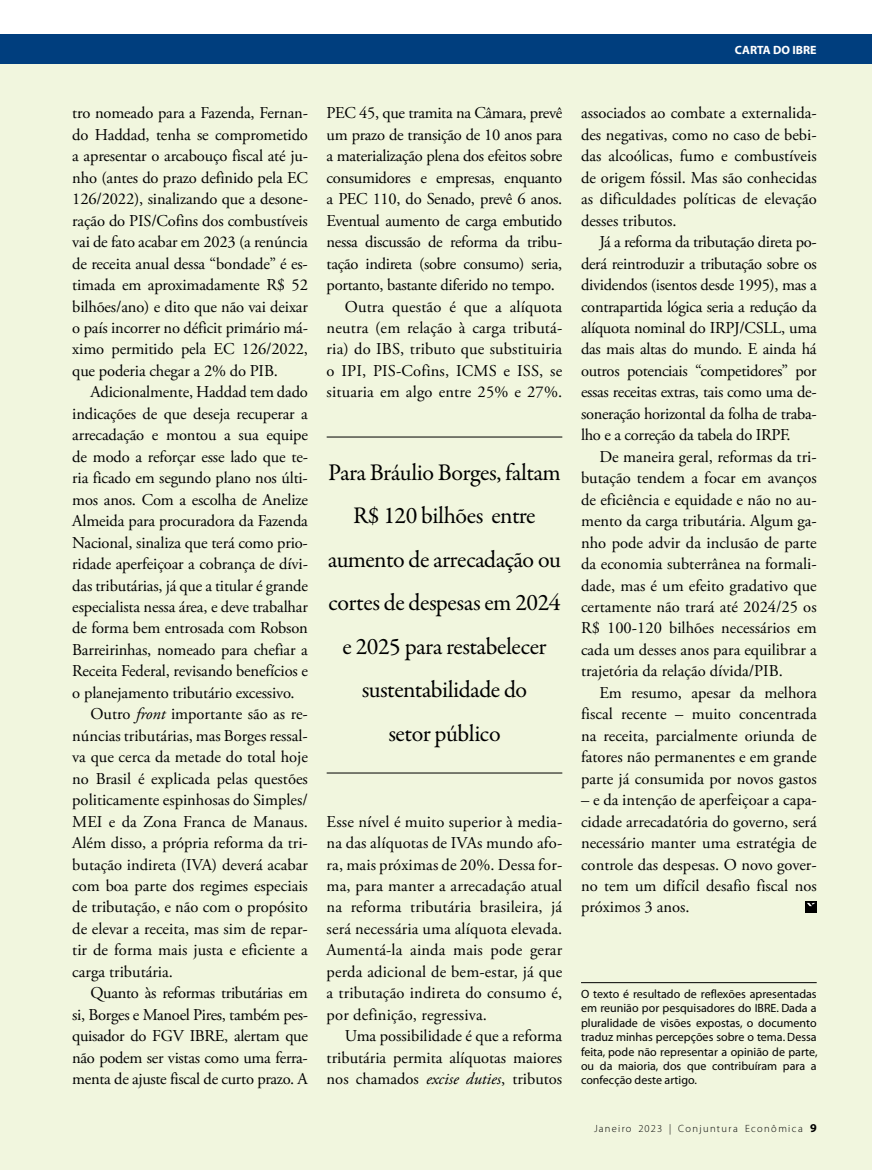
<style>
.page{position:relative;width:872px;height:1170px;background:#fff}
.page>*{position:absolute;margin:0;border:0;box-sizing:border-box;transform-origin:0 0}
.t1{font:24px/43.5px "Garamond Premr Pro";letter-spacing:-.02em;color:#000;text-align:center}
.t2{font:16.5px/21.5px "Adobe Garamond Pro";letter-spacing:-.01em;color:#000;text-align:justify}
.t3{font:16.5px "Adobe Garamond Pro";letter-spacing:.01em;color:#000}
.t4{font:12px/14.4px "Adobe Corp ID Myriad Rg";color:#000;text-align:justify}
.t5{font:12px "Adobe Corp ID Myriad Bd";color:#fff}
.t6{font:10.5px "Adobe Corp ID Myriad Lt";letter-spacing:.125em;color:#000}
.s1{font-style:italic}
.s2{font-family:"Adobe Corp ID Myriad Bd";font-size:12px}
</style>
<div class="page">
<div style="left:0;top:55px;width:872px;height:1114px;background:#f1f6de"></div>
<div style="left:0;top:34px;width:872px;height:30px;background:#003e7e"></div>
<hr style="left:327px;top:437px;width:235px;height:1px;background:#000">
<hr style="left:327px;top:772px;width:235px;height:1px;background:#000">
<hr style="left:581px;top:982px;width:235px;height:1px;background:#000">
<div style="left:805px;top:901px;width:11px;height:11px;background:#000"></div>
<svg style="left:807px;top:902px;width:8px;height:4px"></svg>
<p class="t5" style="left:735px;top:43px;width:83px">CARTA DO IBRE</p>
<p class="t2" style="left:72px;top:103px;width:237px">tro nomeado para a Fazenda, Fernan&shy;do Haddad, tenha se comprometido a apresentar o arcabouço fiscal até ju&shy;nho (antes do prazo definido pela EC 126/2022), sinalizando que a desone&shy;ração do PIS/Cofins dos combustíveis vai de fato acabar em 2023 (a renúncia de receita anual dessa “bondade” é es&shy;timada em aproximadamente R$ 52 bilhões/ano) e dito que não vai deixar o país incorrer no déficit primário má&shy;ximo permitido pela EC 126/2022, que poderia chegar a 2% do PIB.</p>
<p class="t2" style="left:91px;top:382px;width:219px">Adicionalmente, Haddad tem dado</p>
<p class="t2" style="left:72px;top:403px;width:237px">indicações de que deseja recuperar a</p>
<p class="t2" style="left:72px;top:425px;width:237px">arrecadação e montou a sua equipe</p>
<p class="t2" style="left:72px;top:446px;width:237px">de modo a reforçar esse lado que te-</p>
<p class="t2" style="left:72px;top:468px;width:237px">ria ficado em segundo plano nos últi-</p>
<p class="t2" style="left:72px;top:489px;width:237px">mos anos. Com a escolha de Anelize</p>
<p class="t2" style="left:72px;top:510px;width:237px">Almeida para procuradora da Fazenda</p>
<p class="t2" style="left:72px;top:532px;width:237px">Nacional, sinaliza que terá como prio-</p>
<p class="t2" style="left:72px;top:553px;width:237px">ridade aperfeiçoar a cobrança de dívi-</p>
<p class="t2" style="left:72px;top:575px;width:237px">das tributárias, já que a titular é grande</p>
<p class="t2" style="left:72px;top:596px;width:237px">especialista nessa área, e deve trabalhar</p>
<p class="t2" style="left:72px;top:618px;width:237px">de forma bem entrosada com Robson</p>
<p class="t2" style="left:72px;top:639px;width:237px">Barreirinhas, nomeado para chefiar a</p>
<p class="t2" style="left:72px;top:661px;width:237px">Receita Federal, revisando benefícios e</p>
<p class="t2" style="left:72px;top:682px;width:224px">o planejamento tributário excessivo.</p>
<p class="t2" style="left:91px;top:703px;width:219px">Outro <span class="s1">front</span> importante são as re-</p>
<p class="t2" style="left:72px;top:725px;width:237px">núncias tributárias, mas Borges ressal-</p>
<p class="t2" style="left:72px;top:746px;width:237px">va que cerca da metade do total hoje</p>
<p class="t2" style="left:72px;top:768px;width:237px">no Brasil é explicada pelas questões</p>
<p class="t2" style="left:72px;top:789px;width:237px">politicamente espinhosas do Simples/</p>
<p class="t2" style="left:72px;top:811px;width:237px">MEI e da Zona Franca de Manaus.</p>
<p class="t2" style="left:72px;top:832px;width:237px">Além disso, a própria reforma da tri-</p>
<p class="t2" style="left:72px;top:854px;width:237px">butação indireta (IVA) deverá acabar</p>
<p class="t2" style="left:72px;top:875px;width:237px">com boa parte dos regimes especiais</p>
<p class="t2" style="left:72px;top:897px;width:237px">de tributação, e não com o propósito</p>
<p class="t2" style="left:72px;top:918px;width:237px">de elevar a receita, mas sim de repar-</p>
<p class="t2" style="left:72px;top:939px;width:237px">tir de forma mais justa e eficiente a</p>
<p class="t2" style="left:72px;top:961px;width:102px">carga tributária.</p>
<p class="t2" style="left:91px;top:982px;width:219px">Quanto às reformas tributárias em</p>
<p class="t2" style="left:72px;top:1004px;width:237px">si, Borges e Manoel Pires, também pes-</p>
<p class="t2" style="left:72px;top:1025px;width:237px">quisador do FGV IBRE, alertam que</p>
<p class="t2" style="left:72px;top:1047px;width:237px">não podem ser vistas como uma ferra-</p>
<p class="t2" style="left:72px;top:1068px;width:237px">menta de ajuste fiscal de curto prazo. A</p>
<p class="t2" style="left:327px;top:103px;width:237px">PEC 45, que tramita na Câmara, prevê</p>
<p class="t2" style="left:327px;top:124px;width:237px">um prazo de transição de 10 anos para</p>
<p class="t2" style="left:327px;top:146px;width:237px">a materialização plena dos efeitos sobre</p>
<p class="t2" style="left:327px;top:167px;width:237px">consumidores e empresas, enquanto</p>
<p class="t2" style="left:327px;top:189px;width:237px">a PEC 110, do Senado, prevê 6 anos.</p>
<p class="t2" style="left:327px;top:210px;width:237px">Eventual aumento de carga embutido</p>
<p class="t2" style="left:327px;top:232px;width:237px">nessa discussão de reforma da tribu-</p>
<p class="t2" style="left:327px;top:253px;width:237px">tação indireta (sobre consumo) seria,</p>
<p class="t2" style="left:327px;top:274px;width:230px">portanto, bastante diferido no tempo.</p>
<p class="t3" style="left:345px;top:296px;width:219px">Outra questão é que a alíquota</p>
<p class="t3" style="left:327px;top:318px;width:237px">neutra (em relação à carga tributá-</p>
<p class="t3" style="left:327px;top:339px;width:237px">ria) do IBS, tributo que substituiria</p>
<p class="t3" style="left:327px;top:361px;width:237px">o IPI, PIS-Cofins, ICMS e ISS, se</p>
<p class="t3" style="left:327px;top:382px;width:237px">situaria em algo entre 25% e 27%.</p>
<h1 class="t1" style="left:328px;top:451px;width:235px">Para Bráulio Borges, faltam<br>R$ 120 bilhões entre aumento de arrecadação ou cortes de despesas em 2024 e 2025 para restabelecer sustentabilidade do<br>setor público</h1>
<p class="t2" style="left:327px;top:811px;width:237px">Esse nível é muito superior à media&shy;na das alíquotas de IVAs mundo afo&shy;ra, mais próximas de 20%. Dessa for&shy;ma, para manter a arrecadação atual na reforma tributária brasileira, já será necessária uma alíquota elevada.<br>Aumentá-la ainda mais pode gerar perda adicional de bem-estar, já que a tributação indireta do consumo é, por definição, regressiva.</p>
<p class="t2" style="left:327px;top:1025px;width:237px;text-indent:18px">Uma possibilidade é que a reforma tributária permita alíquotas maiores nos chamados <span class="s1">excise duties</span>, tributos</p>
<p class="t2" style="left:581px;top:103px;width:237px">associados ao combate a externalida&shy;des negativas, como no caso de bebi&shy;das alcoólicas, fumo e combustíveis de origem fóssil. Mas são conhecidas as dificuldades políticas de elevação desses tributos.</p>
<p class="t2" style="left:581px;top:232px;width:237px;text-indent:18px">Já a reforma da tributação direta po&shy;derá reintroduzir a tributação sobre os dividendos (isentos desde 1995), mas a contrapartida lógica seria a redução da alíquota nominal do IRPJ/CSLL, uma das mais altas do mundo. E ainda há outros potenciais “competidores” por essas receitas extras, tais como uma de&shy;soneração horizontal da folha de traba&shy;lho e a correção da tabela do IRPF.</p>
<p class="t2" style="left:581px;top:446px;width:237px;text-indent:18px">De maneira geral, reformas da tri&shy;butação tendem a focar em avanços de eficiência e equidade e não no au&shy;mento da carga tributária. Algum ga&shy;nho pode advir da inclusão de parte da economia subterrânea na formali&shy;dade, mas é um efeito gradativo que certamente não trará até 2024/25 os R$ 100-120 bilhões necessários em cada um desses anos para equilibrar a trajetória da relação dívida/PIB.</p>
<p class="t2" style="left:581px;top:682px;width:237px;text-indent:18px">Em resumo, apesar da melhora fiscal recente – muito concentrada na receita, parcialmente oriunda de fatores não permanentes e em grande parte já consumida por novos gastos</p>
<p class="t2" style="left:581px;top:789px;width:237px">– e da intenção de aperfeiçoar a capa&shy;cidade arrecadatória do governo, será necessário manter uma estratégia de controle das despesas. O novo gover&shy;no tem um difícil desafio fiscal nos próximos 3 anos.</p>
<p class="t4" style="left:581px;top:987px;width:238px">O texto é resultado de reflexões apresentadas em reunião por pesquisadores do IBRE. Dada a pluralidade de visões expostas, o documento traduz minhas percepções sobre o tema. Dessa feita, pode não representar a opinião de parte, ou da maioria, dos que contribuíram para a confecção deste artigo.</p>
<p class="t6" style="left:594px;top:1122px;width:224px">Janeiro 2023 | Conjuntura Econômica <span class="s2">9</span></p>
</div>
